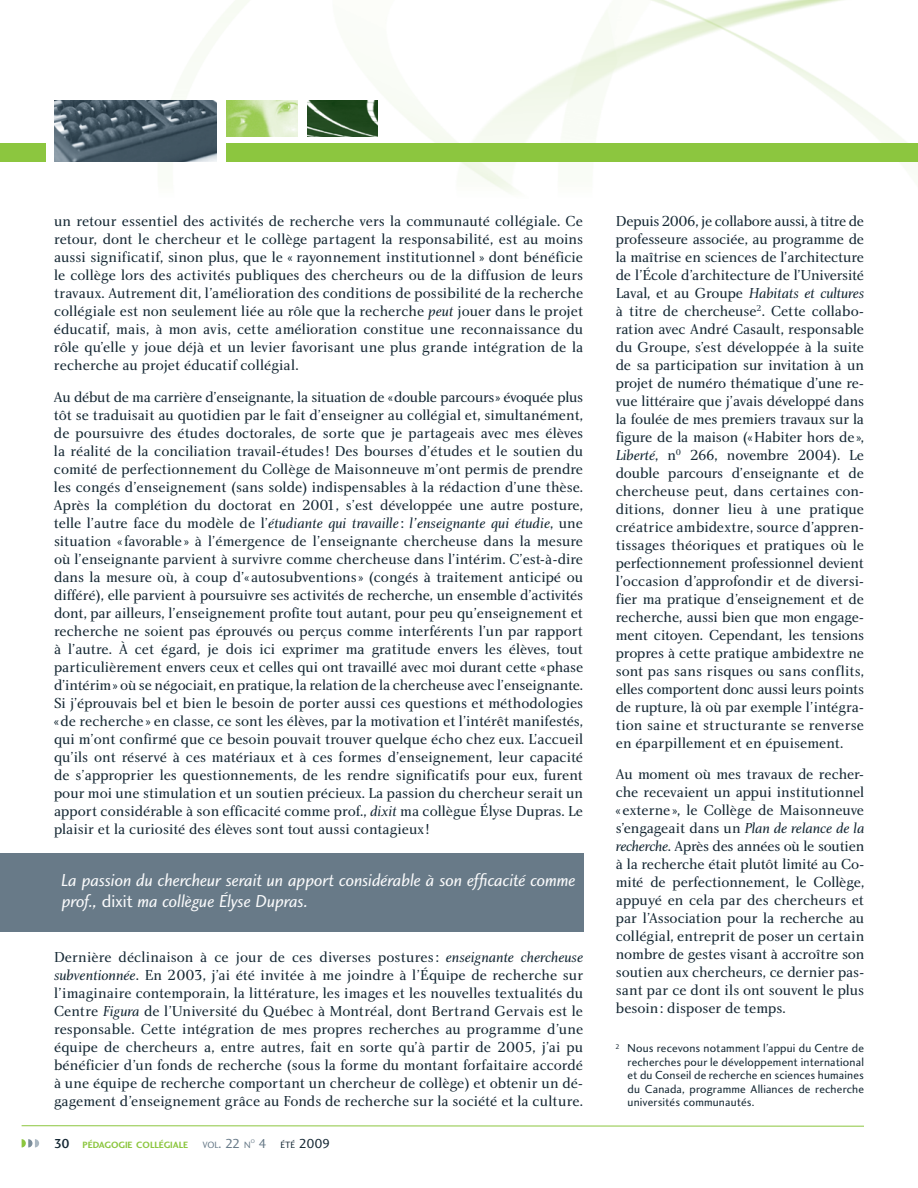
<style>
.page{position:relative;width:918px;height:1188px;background:#fff}
.page>*{position:absolute;margin:0;border:0;box-sizing:border-box;transform-origin:0 0}
.t1{font:18px/21px "Charlotte Sans Book Italic Plain";letter-spacing:-.01em;color:#f9fafb}
.t2{font:15px/18px "Charlotte Book Plain";color:#142733;text-align:justify}
.t3{font:15px "Charlotte Book Italic Plain";color:#142733}
.t4{font:13.5px "Charlotte Sans Book Plain";color:#142733}
.t5{font:12px/13.5px "Charlotte Sans Book Plain";letter-spacing:.015em;color:#142733;text-align:justify}
.t6{font:9.45px "Charlotte Sans Bold Plain";color:#8cc63f}
.t7{font:9.45px "Charlotte Sans Book Plain";color:#687a88}
.t8{font:5.55px "Charlotte Sans Book Plain";color:#687a88}
.s1{font-family:"Charlotte Book Italic Plain"}
.s2{font-family:"Charlotte Book Plain"}
.s3{font-family:"Charlotte Sans Book Plain"}
.s4{font-family:"Charlotte Sans Medium Plain";font-size:13.5px;color:#142733}
.s5{font-size:13.5px}
.s6{color:#687a88}
.s7{font-size:9.45px}
</style>
<div class="page">
<img style="left:0;top:0;width:918px;height:193px">
<hr style="left:22px;top:1125px;width:842px;height:2px;background:#8cc63f">
<img style="left:55px;top:101px;width:162px;height:61px">
<img style="left:307px;top:101px;width:71px;height:36px">
<img style="left:227px;top:101px;width:70px;height:36px">
<div style="left:227px;top:144px;width:691px;height:18px;background:#8cc63f"></div>
<div style="left:0;top:144px;width:46px;height:18px;background:#8cc63f"></div>
<svg style="left:22px;top:1139px;width:17px;height:9px"></svg>
<div style="left:0;top:853px;width:583px;height:79px;background:#687a88"></div>
<p class="t2" style="left:54px;top:213px;width:531px">un retour essentiel des activités de recherche vers la communauté collégiale. Ce retour, dont le chercheur et le collège partagent la responsabilité, est au moins aussi significatif, sinon plus, que le « rayonnement institutionnel » dont bénéficie le collège lors des activités publiques des chercheurs ou de la diffusion de leurs travaux. Autrement dit, l’amélioration des conditions de possibilité de la recherche collégiale est non seulement liée au rôle que la recherche <span class="s1">peut</span> jouer dans le projet éducatif, mais, à mon avis, cette amélioration constitue une reconnaissance du rôle qu’elle y joue déjà et un levier favorisant une plus grande intégration de la recherche au projet éducatif collégial.</p>
<p class="t2" style="left:54px;top:389px;width:531px">Au début de ma carrière d’enseignante, la situation de « double parcours » évoquée plus tôt se traduisait au quotidien par le fait d’enseigner au collégial et, simultanément, de poursuivre des études doctorales, de sorte que je partageais avec mes élèves la réalité de la conciliation travail-études ! Des bourses d’études et le soutien du comité de perfectionnement du Collège de Maisonneuve m’ont permis de prendre les congés d’enseignement (sans solde) indispensables à la rédaction d’une thèse.<br>Après la complétion du doctorat en 2001, s’est développée une autre posture,</p>
<p class="t3" style="left:54px;top:517px;width:531px"><span class="s2">telle l’autre face du modèle de l’</span>étudiante qui travaille <span class="s2">:</span> l’enseignante qui étudie<span class="s2">, une</span></p>
<p class="t2" style="left:54px;top:533px;width:531px">situation « favorable » à l’émergence de l’enseignante chercheuse dans la mesure où l’enseignante parvient à survivre comme chercheuse dans l’intérim. C’est-à-dire dans la mesure où, à coup d’« autosubventions » (congés à traitement anticipé ou différé), elle parvient à poursuivre ses activités de recherche, un ensemble d’activités dont, par ailleurs, l’enseignement profite tout autant, pour peu qu’enseignement et recherche ne soient pas éprouvés ou perçus comme interférents l’un par rapport à l’autre. À cet égard, je dois ici exprimer ma gratitude envers les élèves, tout particulièrement envers ceux et celles qui ont travaillé avec moi durant cette « phase d’intérim » où se négociait, en pratique, la relation de la chercheuse avec l’enseignante.<br>Si j’éprouvais bel et bien le besoin de porter aussi ces questions et méthodologies « de recherche » en classe, ce sont les élèves, par la motivation et l’intérêt manifestés, qui m’ont confirmé que ce besoin pouvait trouver quelque écho chez eux. L’accueil qu’ils ont réservé à ces matériaux et à ces formes d’enseignement, leur capacité de s’approprier les questionnements, de les rendre significatifs pour eux, furent pour moi une stimulation et un soutien précieux. La passion du chercheur serait un apport considérable à son efficacité comme prof., <span class="s1">dixit</span> ma collègue Élyse Dupras. Le plaisir et la curiosité des élèves sont tout aussi contagieux !</p>
<p class="t1" style="left:61px;top:871px;width:516px">La passion du chercheur serait un apport considérable à son efficacité comme prof., <span class="s3">dixit</span> ma collègue Élyse Dupras.</p>
<p class="t2" style="left:54px;top:950px;width:531px">Dernière déclinaison à ce jour de ces diverses postures : <span class="s1">enseignante chercheuse subventionnée</span>. En 2003, j’ai été invitée à me joindre à l’Équipe de recherche sur l’imaginaire contemporain, la littérature, les images et les nouvelles textualités du Centre <span class="s1">Figura</span> de l’Université du Québec à Montréal, dont Bertrand Gervais est le responsable. Cette intégration de mes propres recherches au programme d’une équipe de chercheurs a, entre autres, fait en sorte qu’à partir de 2005, j’ai pu bénéficier d’un fonds de recherche (sous la forme du montant forfaitaire accordé à une équipe de recherche comportant un chercheur de collège) et obtenir un dé&shy;gagement d’enseignement grâce au Fonds de recherche sur la société et la culture.</p>
<p class="t6" style="left:54px;top:1141px;width:136px"><span class="s4">30</span> PÉDAGOGIE COLLÉGIALE</p>
<p class="t7" style="left:202px;top:1141px;width:50px">VOL<span class="s5">. 22</span> N</p>
<p class="t8" style="left:251px;top:1139px;width:6px">O</p>
<p class="t4" style="left:259px;top:1138px;width:73px"><span class="s6">4</span> <span class="s7">ÉTÉ</span> 2009</p>
<p class="t2" style="left:616px;top:213px;width:250px">Depuis 2006, je collabore aussi, à titre de professeure associée, au programme de la maîtrise en sciences de l’architecture de l’École d’architecture de l’Université</p>
<p class="t3" style="left:616px;top:287px;width:250px"><span class="s2">Laval, et au Groupe</span> Habitats et cultures</p>
<p class="t2" style="left:616px;top:303px;width:250px">à titre de chercheuse<sup>2</sup>. Cette collabo&shy;ration avec André Casault, responsable du Groupe, s’est développée à la suite de sa participation sur invitation à un projet de numéro thématique d’une re&shy;vue littéraire que j’avais développé dans la foulée de mes premiers travaux sur la figure de la maison (« Habiter hors de », <span class="s1">Liberté</span>, n<sup>0</sup> 266, novembre 2004). Le double parcours d’enseignante et de chercheuse peut, dans certaines con&shy;ditions, donner lieu à une pratique créatrice ambidextre, source d’appren&shy;tissages théoriques et pratiques où le perfectionnement professionnel devient l’occasion d’approfondir et de diversi&shy;fier ma pratique d’enseignement et de recherche, aussi bien que mon engage&shy;ment citoyen. Cependant, les tensions propres à cette pratique ambidextre ne sont pas sans risques ou sans conflits, elles comportent donc aussi leurs points de rupture, là où par exemple l’intégra&shy;tion saine et structurante se renverse en éparpillement et en épuisement.</p>
<p class="t2" style="left:616px;top:766px;width:250px">Au moment où mes travaux de recher&shy;che recevaient un appui institutionnel « externe », le Collège de Maisonneuve s’engageait dans un <span class="s1">Plan de relance de la recherche</span>. Après des années où le soutien à la recherche était plutôt limité au Co&shy;mité de perfectionnement, le Collège, appuyé en cela par des chercheurs et par l’Association pour la recherche au collégial, entreprit de poser un certain nombre de gestes visant à accroître son soutien aux chercheurs, ce dernier pas&shy;sant par ce dont ils ont souvent le plus besoin : disposer de temps.</p>
<p class="t5" style="left:628px;top:1043px;width:238px;text-indent:-12px"><sup>2</sup> Nous recevons notamment l’appui du Centre de recherches pour le développement international et du Conseil de recherche en sciences humaines du Canada, programme Alliances de recherche universités communautés.</p>
</div>
